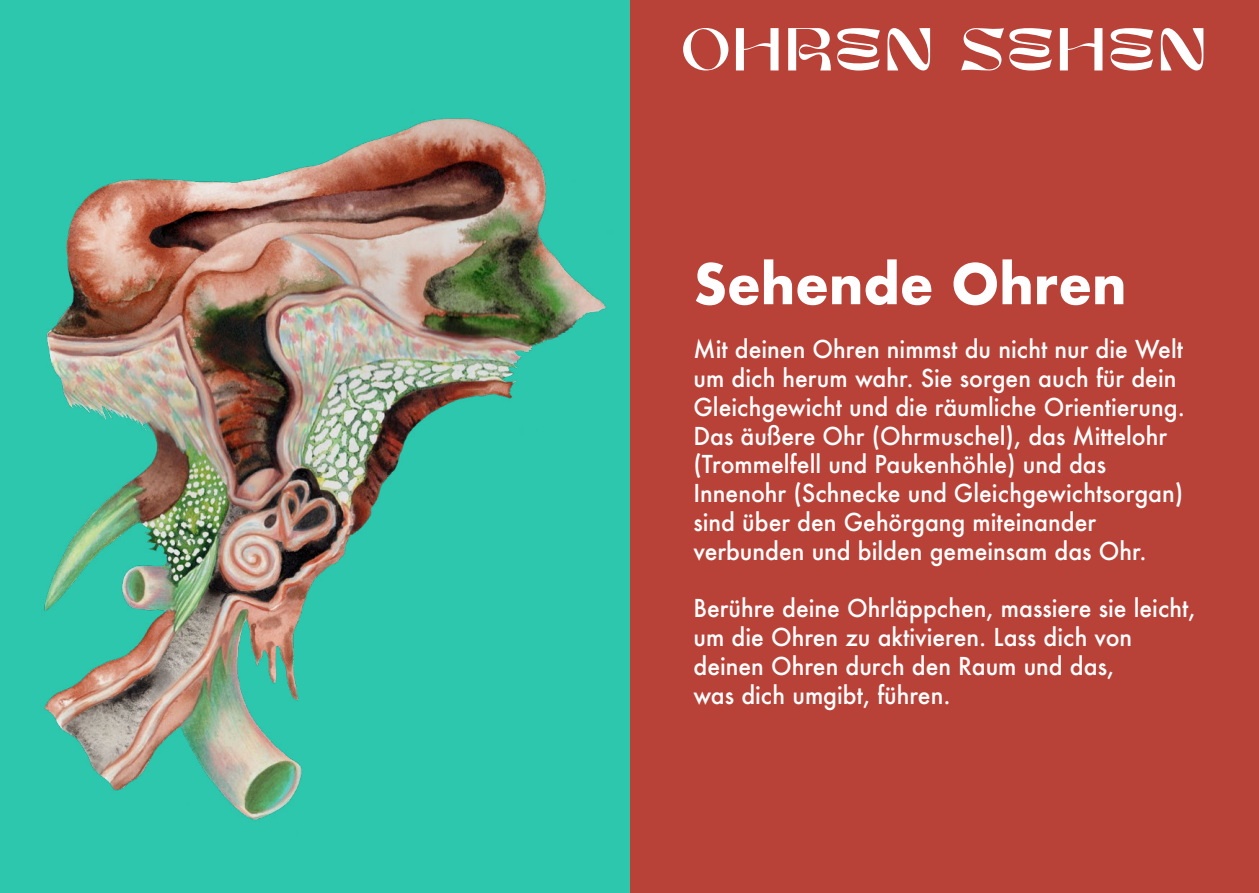
<style>
.page{position:relative;width:1259px;height:893px;background:#fff}
.page>*{position:absolute;margin:0;border:0;box-sizing:border-box;transform-origin:0 0}
.t1{font:60.6px "Moon Dream";color:#fff}
.t2{font:700 54px "Futura";color:#fff;scale:.96 1}
.t3{font:500 24px/28.8px "Futura";color:#fff;scale:.96 1}
</style>
<div class="page">
<div style="left:629px;top:0;width:630px;height:893px;background:#b94238"></div>
<div style="left:0;top:0;width:629px;height:893px;background:#2dc7ad"></div>
<img style="left:44px;top:118px;width:562px;height:702px">
<h1 class="t1" style="left:680px;top:18px;width:529px">OHREN SEHEN</h1>
<h2 class="t2" style="left:693px;top:245px;width:452px">Sehende Ohren</h2>
<p class="t3" style="left:693px;top:335px;width:513px">Mit deinen Ohren nimmst du nicht nur die Welt um dich herum wahr. Sie sorgen auch für dein Gleichgewicht und die räumliche Orientierung.<br>Das äußere Ohr (Ohrmuschel), das Mittelohr (Trommelfell und Paukenhöhle) und das Innenohr (Schnecke und Gleichgewichtsorgan) sind über den Gehörgang miteinander verbunden und bilden gemeinsam das Ohr.</p>
<p class="t3" style="left:693px;top:594px;width:525px">Berühre deine Ohrläppchen, massiere sie leicht, um die Ohren zu aktivieren. Lass dich von deinen Ohren durch den Raum und das,<br>was dich umgibt, führen.</p>
</div>
